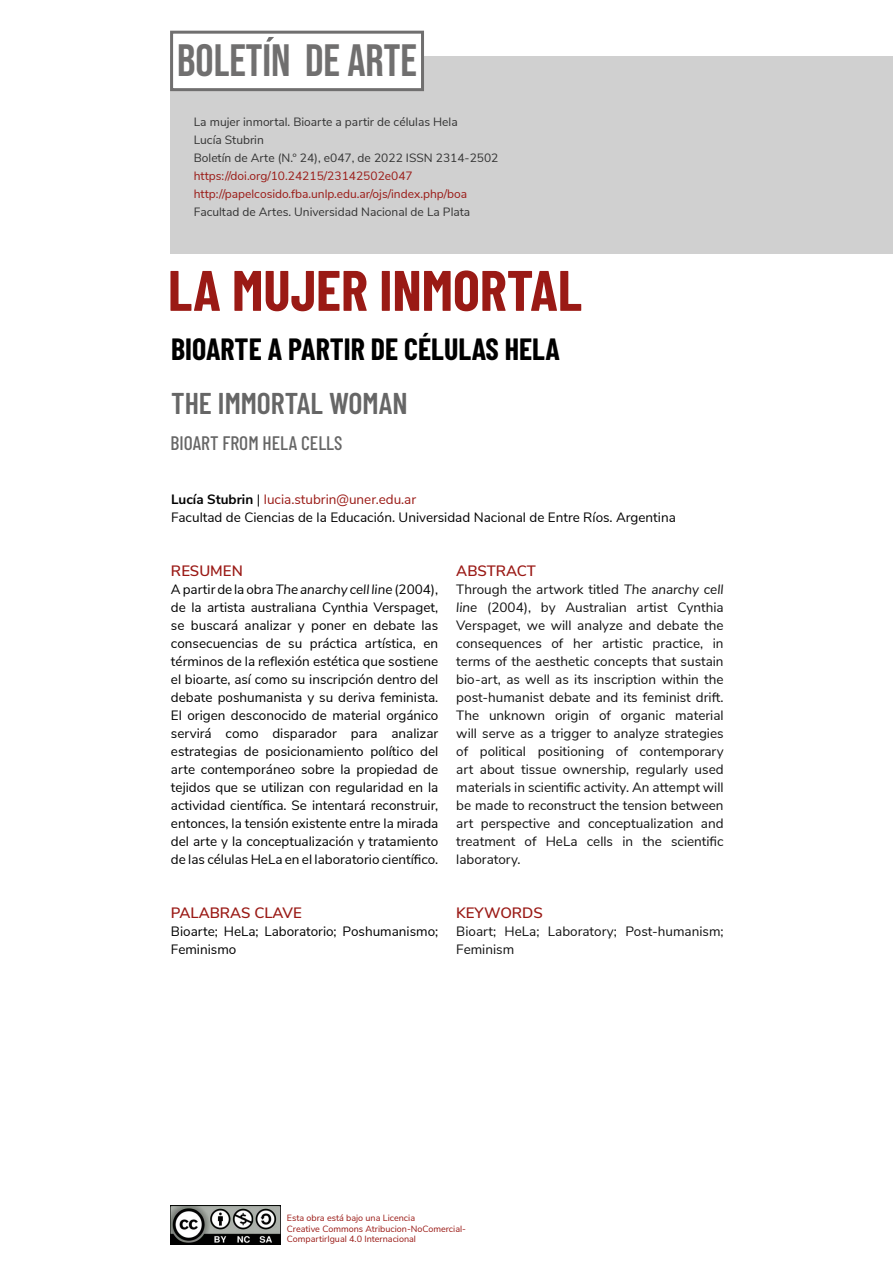
<style>
.page{position:relative;width:893px;height:1263px;background:#fff}
.page>*{position:absolute;margin:0;border:0;box-sizing:border-box;transform-origin:0 0}
.t1{font:700 57px "Barlow Condensed";color:#9a1a15}
.t2{font:45.15px "Bebas Neue";color:#706f6f}
.t3{font:700 30px "Barlow Condensed";color:#000}
.t4{font:600 30px "Barlow Condensed";color:#666}
.t5{font:500 19.5px "Barlow Condensed";color:#666}
.t6{font:600 15px "Nunito Sans";color:#9a1915}
.t7{font:13.5px/18px "Nunito Sans";color:#000}
.t8{font:13.5px/18px "Nunito Sans";color:#111;text-align:justify}
.t9{font:12px/18px "Nunito Sans";color:#333}
.t10{font:12px/18px "Nunito Sans";color:#9a1915}
.t11{font:9px/10.8px "Nunito Sans";color:#9a1915}
.s1{font-weight:700}
.s2{color:#9a1915}
.s3{font-style:italic}
</style>
<div class="page">
<img style="left:170px;top:1205px;width:111px;height:39px">
<div style="left:170px;top:56px;width:723px;height:198px;background:#d0d0d0"></div>
<div style="left:172px;top:31px;width:251px;height:58px;background:#fff"></div>
<svg style="left:266px;top:37px;width:8px;height:5px"></svg>
<div style="left:170px;top:31px;width:254px;height:60px;border:3px solid #706f6f"></div>
<h2 class="t2" style="left:177px;top:35px;width:241px">BOLETIN DE ARTE</h2>
<p class="t9" style="left:194px;top:112px;width:306px">La mujer inmortal. Bioarte a partir de células Hela<br>Lucía Stubrin<br>Boletín de Arte (N.° 24), e047, de 2022 ISSN 2314-2502</p>
<p class="t10" style="left:194px;top:166px;width:275px">https://doi.org/10.24215/23142502e047 http://papelcosido.fba.unlp.edu.ar/ojs/index.php/boa</p>
<p class="t9" style="left:194px;top:202px;width:278px">Facultad de Artes. Universidad Nacional de La Plata</p>
<h1 class="t1" style="left:168px;top:250px;width:416px">LA MUJER INMORTAL</h1>
<h3 class="t3" style="left:171px;top:328px;width:390px">BIOARTE A PARTIR DE CÉLULAS HELA</h3>
<h3 class="t4" style="left:171px;top:382px;width:238px">THE IMMORTAL WOMAN</h3>
<h3 class="t5" style="left:171px;top:429px;width:173px">BIOART FROM HELA CELLS</h3>
<p class="t7" style="left:171px;top:489px;width:506px"><span class="s1">Lucía Stubrin</span> | <span class="s2">lucia.stubrin@uner.edu.ar<br></span>Facultad de Ciencias de la Educación. Universidad Nacional de Entre Ríos. Argentina</p>
<p class="t6" style="left:171px;top:560px;width:73px">RESUMEN</p>
<p class="t7" style="left:171px;top:579px;width:269px;text-align:justify">A partir de la obra <span class="s3">The anarchy cell line</span> (2004), de la artista australiana Cynthia Verspaget, se buscará analizar y poner en debate las consecuencias de su práctica artística, en términos de la reflexión estética que sostiene el bioarte, así como su inscripción dentro del debate poshumanista y su deriva feminista.<br>El origen desconocido de material orgánico servirá como disparador para analizar estrategias de posicionamiento político del arte contemporáneo sobre la propiedad de tejidos que se utilizan con regularidad en la actividad científica. Se intentará reconstruir, entonces, la tensión existente entre la mirada del arte y la conceptualización y tratamiento de las células HeLa en el laboratorio científico.</p>
<p class="t6" style="left:171px;top:902px;width:132px">PALABRAS CLAVE</p>
<p class="t7" style="left:171px;top:921px;width:269px">Bioarte; HeLa; Laboratorio; Poshumanismo;<br>Feminismo</p>
<p class="t6" style="left:456px;top:560px;width:81px">ABSTRACT</p>
<p class="t8" style="left:456px;top:579px;width:269px">Through the artwork titled <span class="s3">The anarchy cell line</span> (2004), by Australian artist Cynthia Verspaget, we will analyze and debate the consequences of her artistic practice, in terms of the aesthetic concepts that sustain bio-art, as well as its inscription within the post-humanist debate and its feminist drift.<br>The unknown origin of organic material will serve as a trigger to analyze strategies of political positioning of contemporary art about tissue ownership, regularly used materials in scientific activity. An attempt will be made to reconstruct the tension between art perspective and conceptualization and treatment of HeLa cells in the scientific laboratory.</p>
<p class="t6" style="left:456px;top:902px;width:88px">KEYWORDS</p>
<p class="t8" style="left:456px;top:921px;width:269px">Bioart; HeLa; Laboratory; Post-humanism;<br>Feminism</p>
<p class="t11" style="left:287px;top:1212px;width:181px">Esta obra está bajo una Licencia<br>Creative Commons Atribucion-NoComercial-<br>CompartirIgual 4.0 Internacional</p>
</div>
